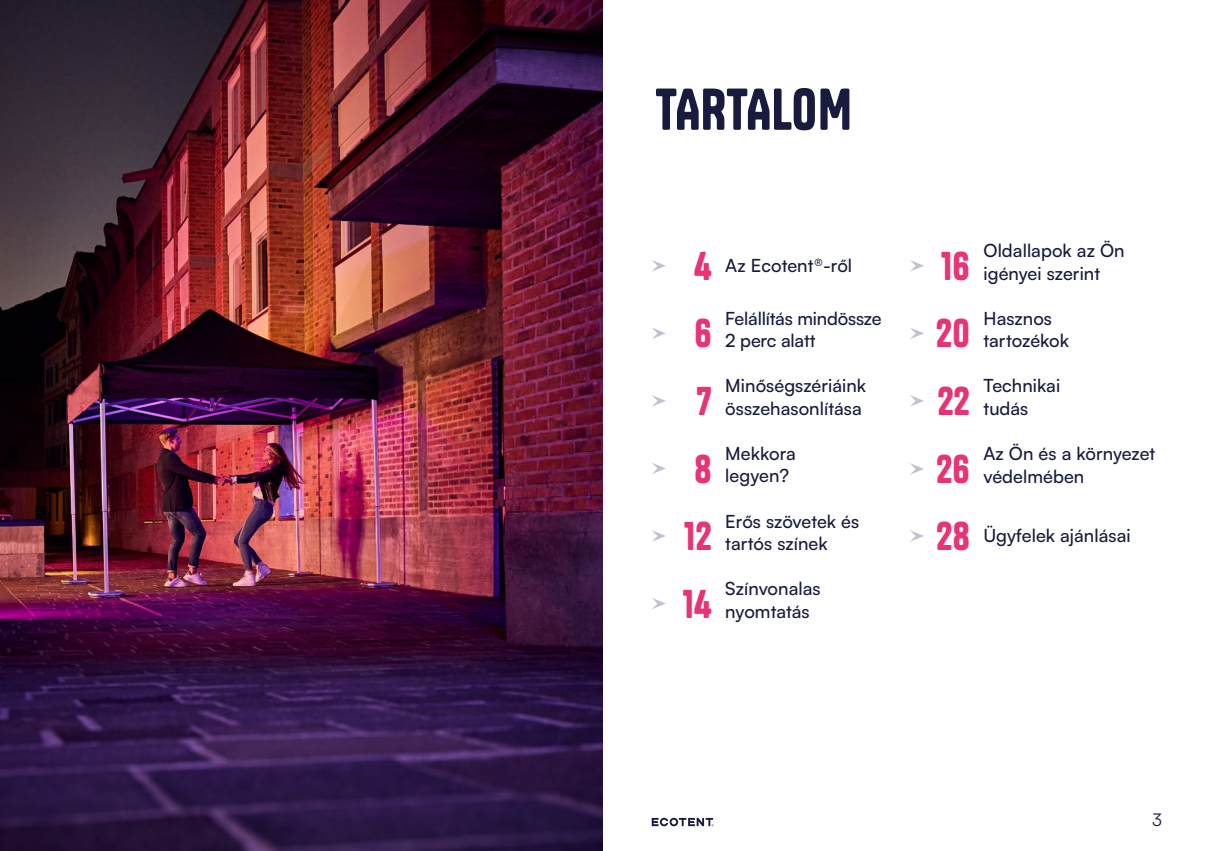
<style>
.page{position:relative;width:1205px;height:851px;background:#fff}
.page>*{position:absolute;margin:0;border:0;box-sizing:border-box;transform-origin:0 0}
.t1{font:55px "Tanker";letter-spacing:.01em;color:#181b3e}
.t2{font:37.5px/68px "Tanker";letter-spacing:.01em;color:#e83376}
.t3{font:500 18.12px/22.5px "Satoshi";letter-spacing:.005em;color:#181b3e}
.t4{font:17.5px "Satoshi";color:#181b3e}
</style>
<div class="page">
<img style="left:0;top:0;width:602px;height:850px">
<svg style="left:652px;top:260px;width:14px;height:11px"></svg>
<svg style="left:652px;top:598px;width:14px;height:11px"></svg>
<svg style="left:652px;top:530px;width:14px;height:11px"></svg>
<svg style="left:910px;top:530px;width:14px;height:11px"></svg>
<svg style="left:652px;top:395px;width:14px;height:11px"></svg>
<svg style="left:910px;top:328px;width:14px;height:11px"></svg>
<svg style="left:652px;top:328px;width:14px;height:11px"></svg>
<svg style="left:910px;top:260px;width:14px;height:11px"></svg>
<svg style="left:652px;top:463px;width:14px;height:11px"></svg>
<svg style="left:910px;top:395px;width:14px;height:11px"></svg>
<svg style="left:910px;top:463px;width:14px;height:11px"></svg>
<svg style="left:652px;top:817px;width:62px;height:9px"></svg>
<h1 class="t1" style="left:656px;top:75px;width:197px">TARTALOM</h1>
<h2 class="t2" style="left:694px;top:232px;width:19px">4</h2>
<p class="t3" style="left:725px;top:254px;width:128px">Az Ecotent®-ről</p>
<h2 class="t2" style="left:941px;top:232px;width:30px">16</h2>
<p class="t3" style="left:725px;top:306px;width:158px">Felállítás mindössze<br>2 perc alatt</p>
<h2 class="t2" style="left:694px;top:299px;width:19px">6</h2>
<h2 class="t2" style="left:936px;top:299px;width:35px">20</h2>
<h2 class="t2" style="left:697px;top:367px;width:16px">7</h2>
<h2 class="t2" style="left:694px;top:434px;width:19px">8</h2>
<p class="t3" style="left:725px;top:373px;width:142px">Minőségszériáink összehasonlítása</p>
<p class="t3" style="left:725px;top:441px;width:72px">Mekkora legyen?</p>
<h2 class="t2" style="left:936px;top:367px;width:35px">22<br>26</h2>
<p class="t3" style="left:725px;top:508px;width:135px">Erős szövetek és tartós színek</p>
<h2 class="t2" style="left:685px;top:502px;width:28px">12</h2>
<h2 class="t2" style="left:936px;top:502px;width:35px">28</h2>
<h2 class="t2" style="left:683px;top:569px;width:30px">14</h2>
<p class="t3" style="left:725px;top:576px;width:97px">Színvonalas nyomtatás</p>
<p class="t3" style="left:983px;top:238px;width:143px">Oldallapok az Ön igényei szerint</p>
<p class="t3" style="left:983px;top:306px;width:87px">Hasznos tartozékok</p>
<p class="t3" style="left:983px;top:373px;width:78px">Technikai tudás</p>
<p class="t3" style="left:983px;top:441px;width:173px">Az Ön és a környezet védelmében</p>
<p class="t3" style="left:983px;top:523px;width:149px">Ügyfelek ajánlásai</p>
<p class="t4" style="left:1152px;top:808px;width:11px">3</p>
</div>
